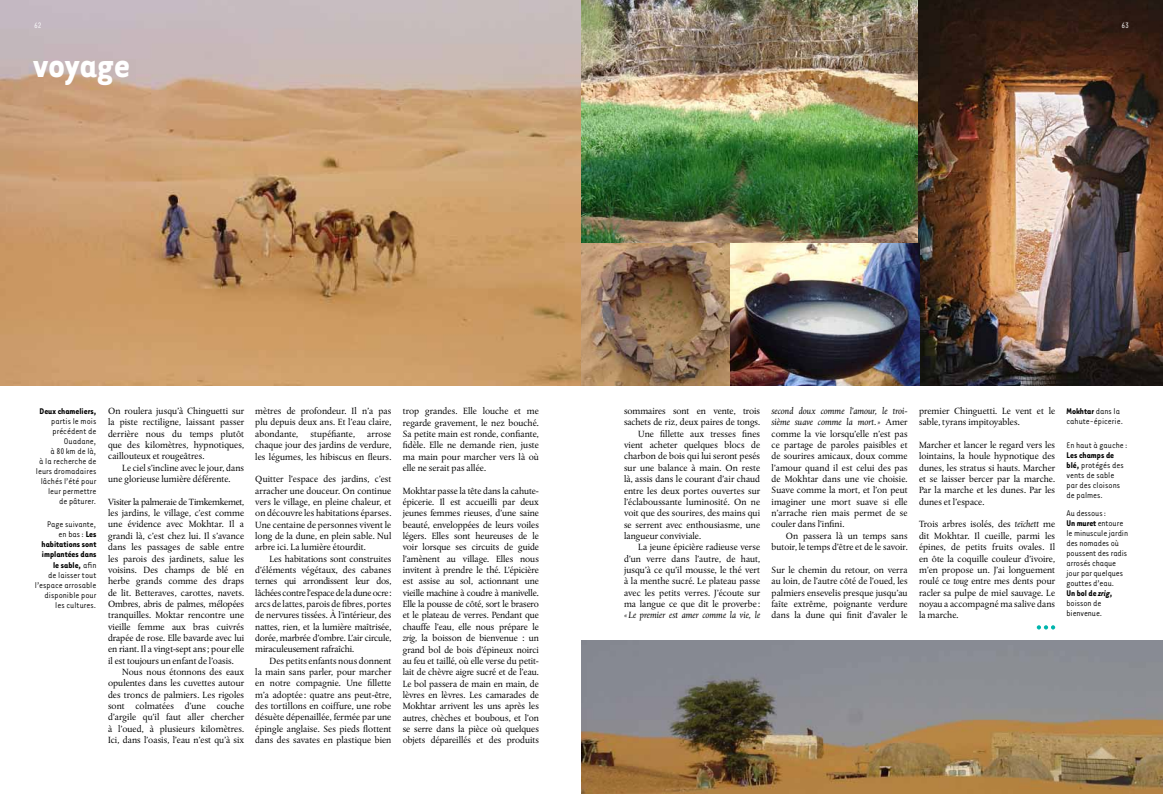
<style>
.page{position:relative;width:1163px;height:794px;background:#fff}
.page>*{position:absolute;margin:0;border:0;box-sizing:border-box;transform-origin:0 0}
.t1{font:700 40px "Tarzana Narrow";color:#fff}
.t2{font:9.5px/11.3px "Albertina";color:#000;text-align:justify}
.t3{font:9.5px/10px "Tarzana Narrow";color:#000}
.t4{font:italic 9.5px "Albertina";letter-spacing:.005em;color:#000}
.t5{font:700 9.5px "Tarzana Narrow";color:#000}
.t6{font:9px "Tarzana Narrow";color:#fff}
.s1{font-weight:700}
.s2{font-style:italic}
.s3{font-weight:700;font-style:italic}
</style>
<div class="page">
<img style="left:0;top:0;width:918px;height:386px">
<svg style="left:1036px;top:625px;width:18px;height:4px"></svg>
<img style="left:581px;top:641px;width:581px;height:153px">
<img style="left:918px;top:0;width:244px;height:386px">
<p class="t6" style="left:34px;top:20px;width:9px">62</p>
<p class="t6" style="left:1121px;top:20px;width:9px">63</p>
<h1 class="t1" style="left:33px;top:39px;width:99px">voyage</h1>
<p class="t5" style="left:40px;top:405px;width:58px">Deux chameliers,</p>
<p class="t3" style="left:36px;top:416px;width:62px;text-align:right">partis le mois précédent de<br>Ouadane,<br>à 80 km de là,<br>à la recherche de leurs dromadaires lâchés l’été pour leur permettre<br>de pâturer.</p>
<p class="t3" style="left:35px;top:519px;width:63px;text-align:right">Page suivante,<br>en bas: <span class="s1">Les habitations sont implantées dans le sable,</span> afin<br>de laisser tout l’espace arrosable disponible pour les cultures.</p>
<p class="t2" style="left:108px;top:405px;width:138px">On roulera jusqu’à Chinguetti sur la piste rectiligne, laissant passer derrière nous du temps plutôt que des kilomètres, hypnotiques, caillouteux et rougeâtres.</p>
<p class="t2" style="left:108px;top:462px;width:138px;text-indent:14px">Le ciel s’incline avec le jour, dans une glorieuse lumière déférente.</p>
<p class="t2" style="left:108px;top:496px;width:138px">Visiter la palmeraie de Timkemkemet, les jardins, le village, c’est comme une évidence avec Mokhtar. Il a grandi là, c’est chez lui. Il s’avance dans les passages de sable entre les parois des jardinets, salue les voisins. Des champs de blé en herbe grands comme des draps de lit. Betteraves, carottes, navets.<br>Ombres, abris de palmes, mélopées tranquilles. Moktar rencontre une vieille femme aux bras cuivrés drapée de rose. Elle bavarde avec lui en riant. Il a vingt-sept ans; pour elle il est toujours un enfant de l’oasis.</p>
<p class="t2" style="left:108px;top:666px;width:138px;text-indent:14px">Nous nous étonnons des eaux opulentes dans les cuvettes autour des troncs de palmiers. Les rigoles sont colmatées d’une couche d’argile qu’il faut aller chercher à l’oued, à plusieurs kilomètres.<br>Ici, dans l’oasis, l’eau n’est qu’à six</p>
<p class="t2" style="left:255px;top:405px;width:138px">mètres de profondeur. Il n’a pas plu depuis deux ans. Et l’eau claire, abondante,</p>
<p class="t2" style="left:310px;top:428px;width:46px">stupéfiante,</p>
<p class="t2" style="left:255px;top:428px;width:138px;text-indent:112px">arrose chaque jour des jardins de verdure, les légumes, les hibiscus en fleurs.</p>
<p class="t2" style="left:255px;top:473px;width:138px">Quitter l’espace des jardins, c’est arracher une douceur. On continue vers le village, en pleine chaleur, et on découvre les habitations éparses.<br>Une centaine de personnes vivent le long de la dune, en plein sable. Nul arbre ici. La lumière étourdit.</p>
<p class="t2" style="left:255px;top:553px;width:138px;text-indent:14px">Les habitations sont construites d’éléments végétaux, des cabanes ternes qui arrondissent leur dos, lâchées contre l’espace de la dune ocre: arcs de lattes, parois de fibres, portes de nervures tissées. à l’intérieur, des nattes, rien, et la lumière maîtrisée, dorée, marbrée d’ombre. L’air circule, miraculeusement rafraîchi.</p>
<p class="t2" style="left:255px;top:655px;width:138px;text-indent:14px">Des petits enfants nous donnent la main sans parler, pour marcher en notre compagnie. Une fillette m’a adoptée : quatre ans peut-être, des tortillons en coiffure, une robe désuète dépenaillée, fermée par une épingle anglaise. Ses pieds flottent dans des savates en plastique bien</p>
<p class="t2" style="left:403px;top:405px;width:138px">trop grandes. Elle louche et me regarde gravement, le nez bouché.<br>Sa petite main est ronde, confiante, fidèle. Elle ne demande rien, juste ma main pour marcher vers là où elle ne serait pas allée.</p>
<p class="t2" style="left:403px;top:485px;width:138px">Mokhtar passe la tête dans la cahute&shy;épicerie. Il est accueilli par deux jeunes femmes rieuses, d’une saine beauté, enveloppées de leurs voiles légers. Elles sont heureuses de le voir lorsque ses circuits de guide l’amènent au village. Elles nous invitent à prendre le thé. L’épicière est assise au sol, actionnant une vieille machine à coudre à manivelle.<br>Elle la pousse de côté, sort le brasero et le plateau de verres. Pendant que chauffe l’eau, elle nous prépare le <span class="s2">zrig,</span> la boisson de bienvenue : un grand bol de bois d’épineux noirci au feu et taillé, où elle verse du petit&shy;lait de chèvre aigre sucré et de l’eau.<br>Le bol passera de main en main, de lèvres en lèvres. Les camarades de Mokhtar arrivent les uns après les autres, chèches et boubous, et l’on se serre dans la pièce où quelques objets dépareillés et des produits</p>
<p class="t2" style="left:624px;top:405px;width:138px">sommaires sont en vente, trois</p>
<p class="t2" style="left:624px;top:417px;width:138px">sachets de riz, deux paires de tongs.</p>
<p class="t2" style="left:638px;top:428px;width:123px">Une fillette aux tresses fines</p>
<p class="t2" style="left:624px;top:439px;width:138px">vient acheter quelques blocs de</p>
<p class="t2" style="left:624px;top:451px;width:138px">charbon de bois qui lui seront pesés</p>
<p class="t2" style="left:624px;top:462px;width:138px">sur une balance à main. On reste</p>
<p class="t2" style="left:624px;top:473px;width:138px">là, assis dans le courant d’air chaud</p>
<p class="t2" style="left:624px;top:485px;width:138px">entre les deux portes ouvertes sur</p>
<p class="t2" style="left:624px;top:496px;width:138px">l’éclaboussante luminosité. On ne</p>
<p class="t2" style="left:624px;top:507px;width:138px">voit que des sourires, des mains qui</p>
<p class="t2" style="left:624px;top:519px;width:138px">se serrent avec enthousiasme, une</p>
<p class="t2" style="left:624px;top:530px;width:79px">langueur conviviale.</p>
<p class="t2" style="left:638px;top:541px;width:123px">La jeune épicière radieuse verse</p>
<p class="t2" style="left:624px;top:553px;width:138px">d’un verre dans l’autre, de haut,</p>
<p class="t2" style="left:624px;top:564px;width:138px">jusqu’à ce qu’il mousse, le thé vert</p>
<p class="t2" style="left:624px;top:575px;width:138px">à la menthe sucré. Le plateau passe</p>
<p class="t2" style="left:624px;top:587px;width:138px">avec les petits verres. J’écoute sur</p>
<p class="t2" style="left:624px;top:598px;width:138px">ma langue ce que dit le proverbe :</p>
<p class="t4" style="left:624px;top:610px;width:138px">« Le premier est amer comme la vie, le</p>
<p class="t2" style="left:771px;top:405px;width:138px"><span class="s2">second doux comme l’amour, le troi&shy;sième suave comme la mort.»</span> Amer comme la vie lorsqu’elle n’est pas ce partage de paroles paisibles et de sourires amicaux, doux comme l’amour quand il est celui des pas de Mokhtar dans une vie choisie.<br>Suave comme la mort, et l’on peut imaginer une mort suave si elle n’arrache rien mais permet de se couler dans l’infini.</p>
<p class="t2" style="left:771px;top:530px;width:138px;text-align:right">On passera là un temps sans butoir, le temps d’être et de le savoir.</p>
<p class="t2" style="left:771px;top:564px;width:138px">Sur le chemin du retour, on verra au loin, de l’autre côté de l’oued, les palmiers ensevelis presque jusqu’au faîte extrême, poignante verdure dans la dune qui finit d’avaler le</p>
<p class="t2" style="left:918px;top:405px;width:138px">premier Chinguetti. Le vent et le sable, tyrans impitoyables.</p>
<p class="t2" style="left:918px;top:439px;width:138px">Marcher et lancer le regard vers les lointains, la houle hypnotique des dunes, les stratus si hauts. Marcher et se laisser bercer par la marche.<br>Par la marche et les dunes. Par les dunes et l’espace.</p>
<p class="t2" style="left:918px;top:519px;width:138px">Trois arbres isolés, des <span class="s2">teïchett</span> me dit Mokhtar. Il cueille, parmi les épines, de petits fruits ovales. Il en ôte la coquille couleur d’ivoire, m’en propose un. J’ai longuement roulé ce <span class="s2">toug</span> entre mes dents pour racler sa pulpe de miel sauvage. Le noyau a accompagné ma salive dans la marche.</p>
<p class="t3" style="left:1066px;top:406px;width:58px"><span class="s1">Mokhtar</span> dans la cahute-épicerie.</p>
<p class="t3" style="left:1066px;top:440px;width:63px">En haut à gauche :</p>
<p class="t3" style="left:1066px;top:450px;width:59px"><span class="s1">Les champs de blé,</span> protégés des vents de sable par des cloisons de palmes.</p>
<p class="t3" style="left:1066px;top:508px;width:63px">Au dessous:<br><span class="s1">Un muret</span> entoure le minuscule jardin des nomades où poussent des radis arrosés chaque jour par quelques gouttes d’eau.<br><span class="s1">Un bol de</span> <span class="s3">zrig</span><span class="s1">, </span>boisson de bienvenue.</p>
</div>
